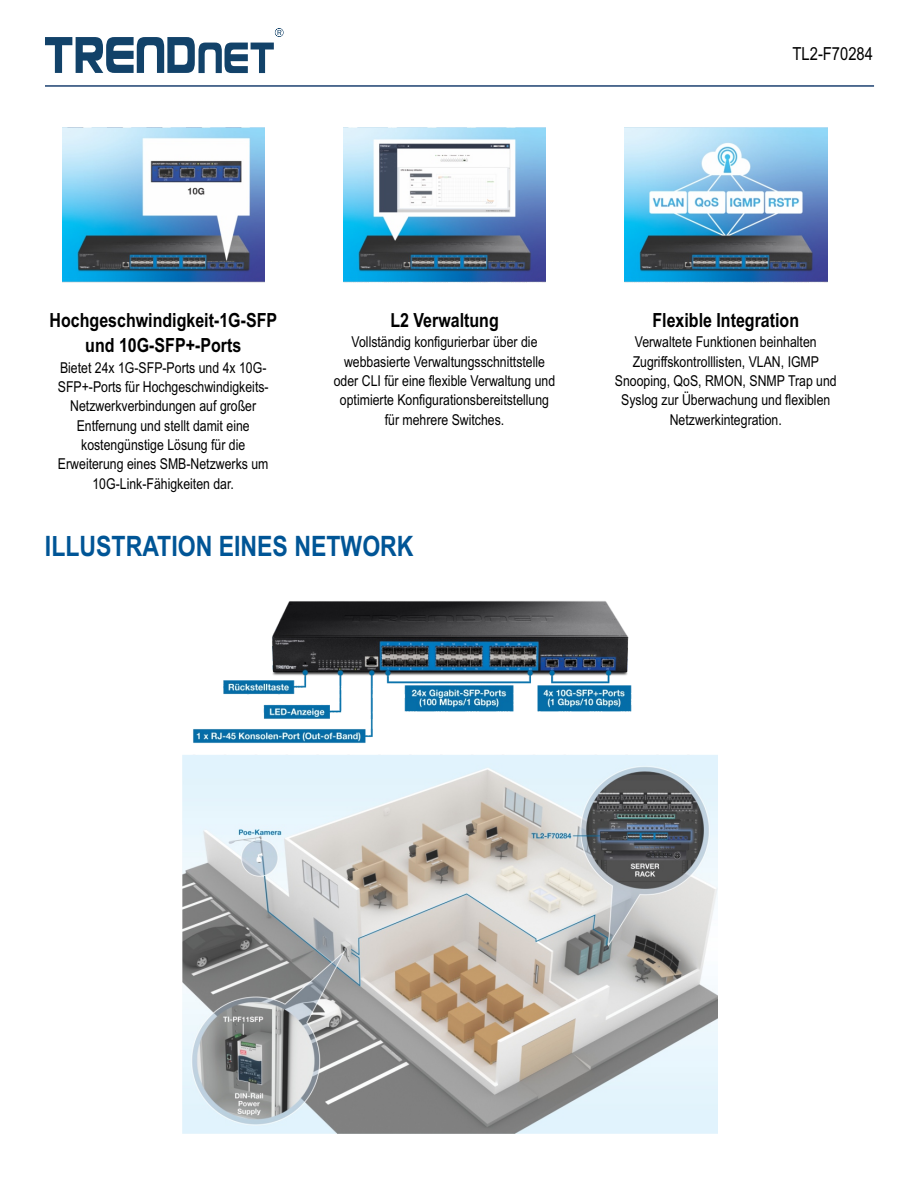
<style>
.page{position:relative;width:918px;height:1188px;background:#fff}
.page>*{position:absolute;margin:0;border:0;box-sizing:border-box;transform-origin:0 0}
.t1{font:700 28.2px "Arial Narrow";color:#005596}
.t2{font:700 19.5px/25.3px "Arial Narrow";color:#000;text-align:center}
.t3{font:18px "Arial Narrow";color:#000}
.t4{font:15px/19.4px "Arial Narrow";color:#000;text-align:center}
</style>
<div class="page">
<img style="left:62px;top:127px;width:203px;height:156px">
<img style="left:343px;top:127px;width:203px;height:156px">
<img style="left:625px;top:127px;width:202px;height:156px">
<svg style="left:45px;top:28px;width:239px;height:45px"></svg>
<hr style="left:45px;top:85px;width:829px;height:2px;background:#32537e">
<img style="left:183px;top:601px;width:534px;height:533px">
<p class="t3" style="left:793px;top:47px;width:82px">TL2-F70284</p>
<h2 class="t2" style="left:50px;top:309px;width:229px">Hochgeschwindigkeit-1G-SFP und 10G-SFP+-Ports</h2>
<p class="t4" style="left:58px;top:359px;width:212px">Bietet 24x 1G-SFP-Ports und 4x 10G-SFP+-Ports für Hochgeschwindigkeits-Netzwerkverbindungen auf großer Entfernung und stellt damit eine kostengünstige Lösung für die Erweiterung eines SMB-Netzwerks um 10G-Link-Fähigkeiten dar.</p>
<h2 class="t2" style="left:390px;top:309px;width:110px">L2 Verwaltung</h2>
<p class="t4" style="left:334px;top:334px;width:223px">Vollständig konfigurierbar über die webbasierte Verwaltungsschnittstelle oder CLI für eine flexible Verwaltung und optimierte Konfigurationsbereitstellung für mehrere Switches.</p>
<h1 class="t1" style="left:45px;top:535px;width:370px">ILLUSTRATION EINES NETWORK</h1>
<h2 class="t2" style="left:652px;top:309px;width:148px">Flexible Integration</h2>
<p class="t4" style="left:615px;top:334px;width:223px">Verwaltete Funktionen beinhalten Zugriffskontrolllisten, VLAN, IGMP Snooping, QoS, RMON, SNMP Trap und Syslog zur Überwachung und flexiblen Netzwerkintegration.</p>
</div>
